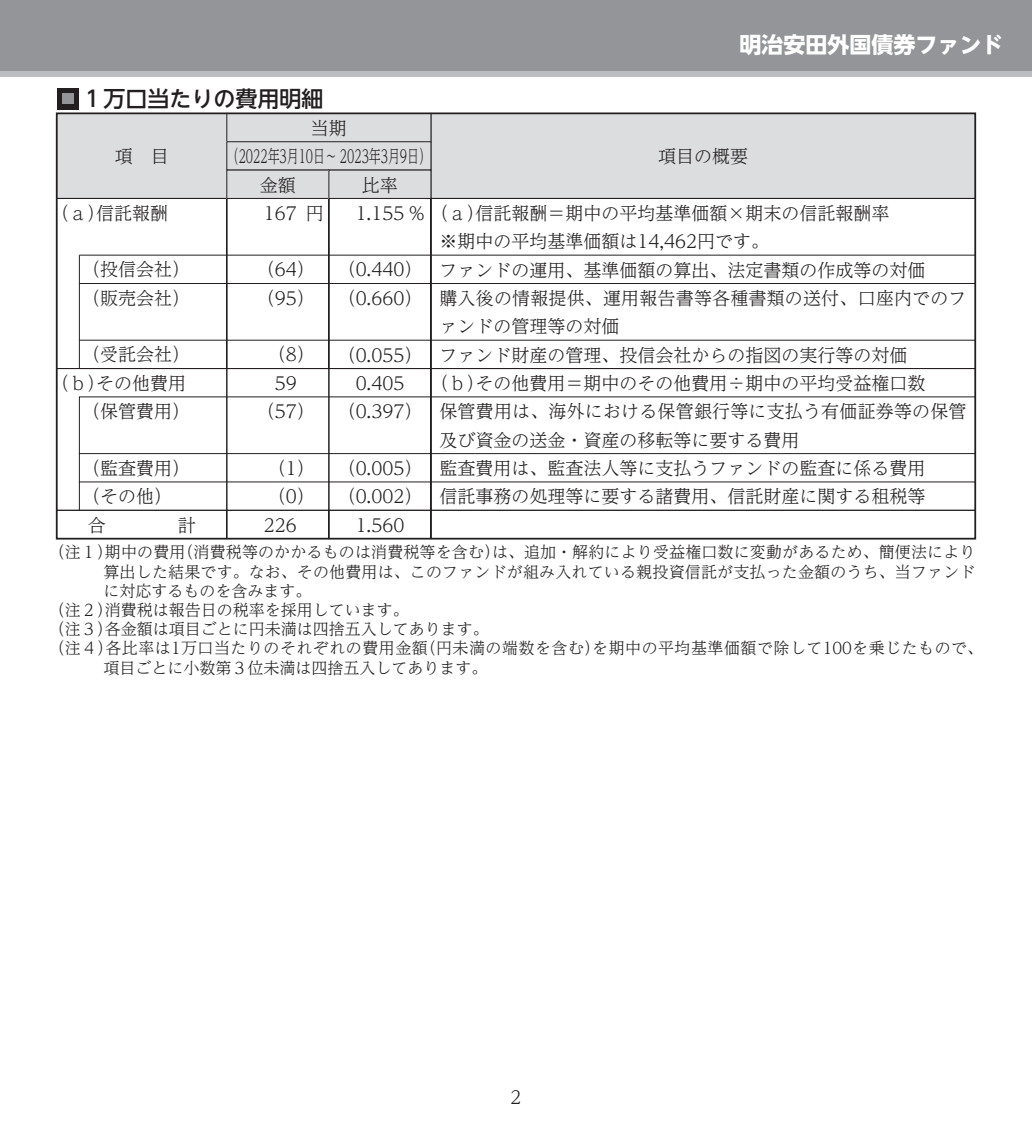
<style>
.page{position:relative;width:1032px;height:1134px;background:#fff}
.page>*{position:absolute;margin:0;border:0;box-sizing:border-box;transform-origin:0 0}
.t1{font:22px "UD Shin Go NT Pro Bold 90 msp RKSJ H";color:#fff}
.t2{font:22px "UD Shin Go NT Pro Medium 90 msp RKSJ H";color:#231f20}
.t3{font:18px/28.4px "UD Reimin Pro Light 90 msp RKSJ H";color:#231f20}
.t4{font:18px "UD Reimin Pro Light 90 msp RKSJ H";color:#231f20;scale:.66 1}
.t5{font:17px "UD Reimin Pro Light 90 msp RKSJ H";color:#231f20}
.t6{font:16px "UD Reimin Pro Light 90 msp RKSJ H";letter-spacing:.01em;color:#231f20}
.t7{font:16px "UD Reimin Pro Light 90 msp RKSJ H";letter-spacing:.03em;color:#231f20}
</style>
<div class="page">
<div style="left:0;top:0;width:1032px;height:71px;background:#939598"></div>
<div style="left:0;top:71px;width:1032px;height:6px;background:#bcbdc0"></div>
<div style="left:57px;top:113px;width:170px;height:85px;background:#dcdddf"></div>
<div style="left:431px;top:113px;width:544px;height:85px;background:#dcdddf"></div>
<div style="left:227px;top:113px;width:204px;height:29px;background:#dcdddf"></div>
<div style="left:227px;top:142px;width:204px;height:28px;background:#dcdddf"></div>
<div style="left:226px;top:141px;width:205px;height:29px;border:1px solid #231f20"></div>
<svg style="left:59px;top:198px;width:914px;height:170px"></svg>
<div style="left:227px;top:170px;width:102px;height:28px;background:#dcdddf"></div>
<div style="left:226px;top:170px;width:103px;height:29px;border:1px solid #231f20"></div>
<div style="left:329px;top:170px;width:102px;height:28px;background:#dcdddf"></div>
<div style="left:328px;top:170px;width:103px;height:29px;border:1px solid #231f20"></div>
<hr style="left:79px;top:255px;width:896px;height:1px;background:#231f20">
<hr style="left:79px;top:283px;width:896px;height:1px;background:#231f20">
<hr style="left:79px;top:340px;width:896px;height:1px;background:#231f20">
<hr style="left:79px;top:255px;width:1px;height:113px;background:#231f20">
<svg style="left:79px;top:396px;width:248px;height:57px"></svg>
<svg style="left:59px;top:453px;width:373px;height:83px"></svg>
<svg style="left:329px;top:368px;width:644px;height:143px"></svg>
<div style="left:226px;top:368px;width:103px;height:143px;border:1px solid #231f20"></div>
<div style="left:56px;top:113px;width:920px;height:426px;border:2px solid #231f20"></div>
<div style="left:57px;top:88px;width:22px;height:22px;background:#231f20"></div>
<div style="left:62px;top:93px;width:11px;height:11px;background:#939598"></div>
<p class="t2" style="left:81px;top:91px;width:243px">１万口当たりの費用明細</p>
<p class="t3" style="left:311px;top:116px;width:37px">当期</p>
<p class="t1" style="left:739px;top:37px;width:265px">明治安田外国債券ファンド</p>
<p class="t3" style="left:115px;top:144px;width:55px">項　目</p>
<p class="t3" style="left:658px;top:145px;width:91px">項目の概要</p>
<p class="t4" style="left:227px;top:150px;width:311px">（2022年3月10日～ 2023年3月9日）</p>
<p class="t3" style="left:51px;top:201px;width:118px">（ａ）信託報酬</p>
<p class="t3" style="left:82px;top:258px;width:109px">（投信会社）（販売会社）</p>
<p class="t3" style="left:51px;top:343px;width:141px;text-align:right">（受託会社）<br>（ｂ）その他費用（保管費用）</p>
<p class="t3" style="left:82px;top:456px;width:109px">（監査費用）（その他）</p>
<p class="t5" style="left:261px;top:178px;width:36px">金額</p>
<p class="t5" style="left:363px;top:178px;width:36px">比率</p>
<p class="t3" style="left:306px;top:201px;width:19px">円</p>
<p class="t3" style="left:408px;top:201px;width:483px">％（ａ）信託報酬＝期中の平均基準価額×期末の信託報酬率</p>
<p class="t3" style="left:264px;top:201px;width:52px">167　</p>
<p class="t3" style="left:356px;top:201px;width:68px">1.155　</p>
<p class="t3" style="left:257px;top:258px;width:59px">（64）（95）</p>
<p class="t3" style="left:257px;top:343px;width:59px;text-align:right">（8）<br>59　（57）</p>
<p class="t3" style="left:264px;top:456px;width:52px;text-align:justify">（1）（0）226　</p>
<p class="t3" style="left:439px;top:230px;width:331px">※期中の平均基準価額は14,462円です。</p>
<p class="t3" style="left:439px;top:258px;width:487px">ファンドの運用、基準価額の算出、法定書類の作成等の対価</p>
<p class="t3" style="left:439px;top:286px;width:529px">購入後の情報提供、運用報告書等各種書類の送付、口座内でのフ</p>
<p class="t3" style="left:439px;top:315px;width:181px">ァンドの管理等の対価</p>
<p class="t3" style="left:439px;top:343px;width:469px">ファンド財産の管理、投信会社からの指図の実行等の対価</p>
<p class="t3" style="left:356px;top:371px;width:571px">0.405　（ｂ）その他費用＝期中のその他費用÷期中の平均受益権口数</p>
<p class="t3" style="left:338px;top:258px;width:86px">（0.440）（0.660）</p>
<p class="t3" style="left:338px;top:343px;width:86px">（0.055）</p>
<p class="t3" style="left:338px;top:400px;width:86px">（0.397）</p>
<p class="t3" style="left:338px;top:456px;width:86px;text-align:right">（0.005）（0.002）<br>1.560　</p>
<p class="t3" style="left:439px;top:400px;width:529px">保管費用は、海外における保管銀行等に支払う有価証券等の保管及び資金の送金・資産の移転等に要する費用</p>
<p class="t3" style="left:439px;top:457px;width:487px">監査費用は、監査法人等に支払うファンドの監査に係る費用信託事務の処理等に要する諸費用、信託財産に関する租税等</p>
<p class="t6" style="left:49px;top:546px;width:928px">（注１）期中の費用（消費税等のかかるものは消費税等を含む）は、追加・解約により受益権口数に変動があるため、簡便法により</p>
<p class="t6" style="left:103px;top:566px;width:873px">算出した結果です。なお、その他費用は、このファンドが組み入れている親投資信託が支払った金額のうち、当ファンド</p>
<p class="t6" style="left:103px;top:585px;width:209px">に対応するものを含みます。</p>
<p class="t6" style="left:49px;top:604px;width:362px">（注２）消費税は報告日の税率を採用しています。</p>
<p class="t6" style="left:49px;top:623px;width:442px">（注３）各金額は項目ごとに円未満は四捨五入してあります。</p>
<p class="t7" style="left:49px;top:642px;width:936px">（注４）各比率は1万口当たりのそれぞれの費用金額（円未満の端数を含む）を期中の平均基準価額で除して100を乗じたもので、</p>
<p class="t6" style="left:103px;top:662px;width:385px">項目ごとに小数第３位未満は四捨五入してあります。</p>
<p class="t3" style="left:507px;top:1086px;width:19px">２</p>
</div>
